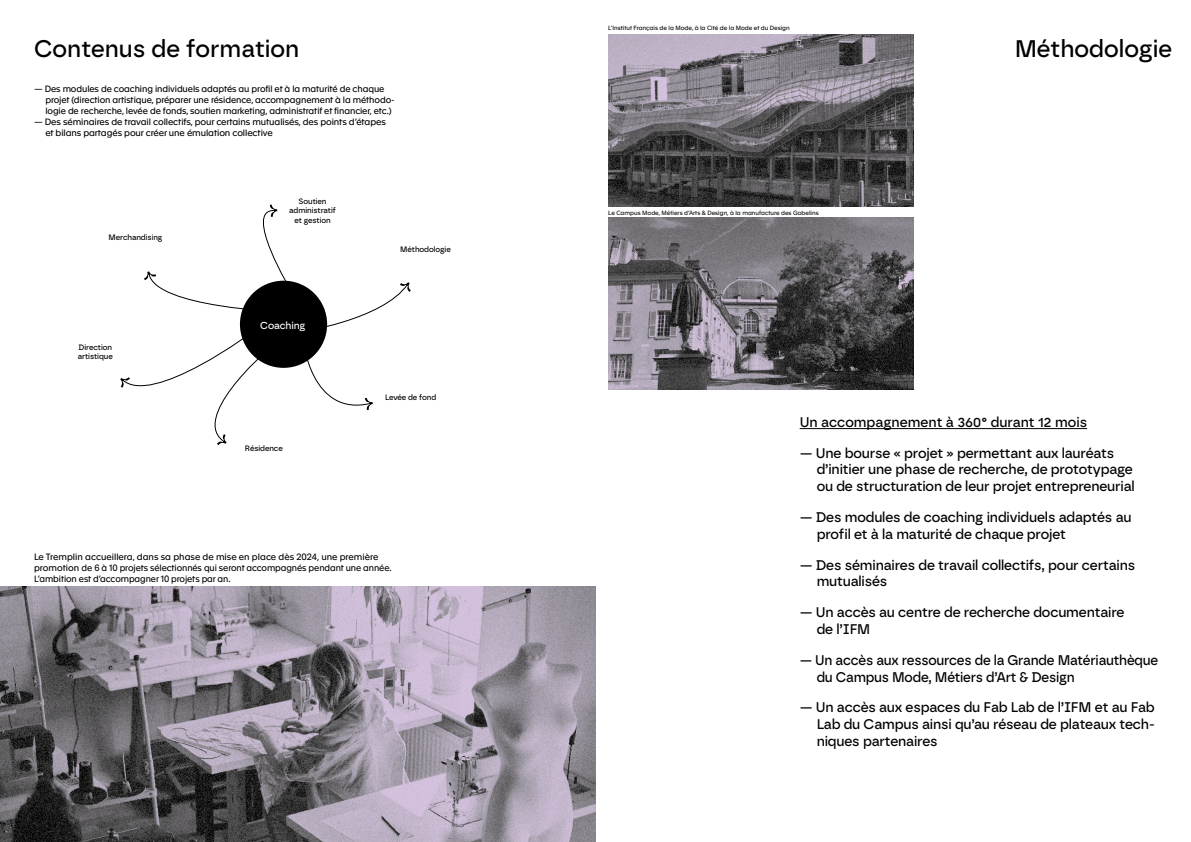
<style>
.page{position:relative;width:1191px;height:842px;background:#fff}
.page>*{position:absolute;margin:0;border:0;box-sizing:border-box;transform-origin:0 0}
.t1{font:500 24px "Borna";color:#000}
.t2{font:500 14px/16.8px "Borna";letter-spacing:-.01em;color:#000}
.t3{font:500 10.1px "Borna";letter-spacing:-.01em;color:#fff}
.t4{font:9px/10.8px "Apax";letter-spacing:-.01em;color:#000}
.t5{font:500 7.8px/9.4px "Borna";letter-spacing:-.01em;color:#000;text-align:center}
.t6{font:6px "Apax";color:#000}
</style>
<div class="page">
<img style="left:0;top:587px;width:595px;height:255px">
<svg style="left:120px;top:205px;width:291px;height:240px"></svg>
<hr style="left:799px;top:428px;width:288px;height:1px;background:#000">
<img style="left:608px;top:34px;width:305px;height:172px">
<img style="left:608px;top:217px;width:305px;height:173px">
<h1 class="t1" style="left:34px;top:34px;width:267px">Contenus de formation</h1>
<p class="t4" style="left:45px;top:83px;width:351px;text-indent:-11px">— Des modules de coaching individuels adaptés au profil et à la maturité de chaque projet (direction artistique, préparer une résidence, accompagnement à la méthodo&shy;logie de recherche, levée de fonds, soutien marketing, administratif et financier, etc.)</p>
<p class="t4" style="left:45px;top:116px;width:342px;text-indent:-11px">— Des séminaires de travail collectifs, pour certains mutualisés, des points d’étapes et bilans partagés pour créer une émulation collective</p>
<p class="t5" style="left:109px;top:232px;width:55px">Merchandising</p>
<p class="t5" style="left:78px;top:342px;width:36px;text-align:left">Direction artistique</p>
<p class="t5" style="left:289px;top:196px;width:48px">Soutien administratif et gestion</p>
<p class="t3" style="left:260px;top:319px;width:47px">Coaching</p>
<p class="t5" style="left:245px;top:443px;width:39px">Résidence</p>
<p class="t5" style="left:400px;top:245px;width:52px">Méthodologie</p>
<p class="t5" style="left:385px;top:392px;width:53px">Levée de fond</p>
<p class="t4" style="left:34px;top:551px;width:359px">Le Tremplin accueillera, dans sa phase de mise en place dès 2024, une première promotion de 6 à 10 projets sélectionnés qui seront accompagnés pendant une année.<br>L’ambition est d’accompagner 10 projets par an.</p>
<p class="t6" style="left:608px;top:24px;width:183px">L’Institut Français de la Mode, à la Cité de la Mode et du Design</p>
<p class="t6" style="left:608px;top:208px;width:212px">Le Campus Mode, Métiers d’Arts &amp; Design, à la manufacture des Gobelins</p>
<h1 class="t1" style="left:1014px;top:34px;width:159px">Méthodologie</h1>
<h2 class="t2" style="left:799px;top:413px;width:289px">Un accompagnement à 360° durant 12 mois</h2>
<h2 class="t2" style="left:816px;top:444px;width:319px;text-indent:-17px">— Une bourse « projet » permettant aux lauréats d’initier une phase de recherche, de prototypage ou de structuration de leur projet entrepreneurial</h2>
<h2 class="t2" style="left:816px;top:509px;width:316px;text-indent:-17px">— Des modules de coaching individuels adaptés au profil et à la maturité de chaque projet</h2>
<h2 class="t2" style="left:816px;top:556px;width:320px;text-indent:-17px">— Des séminaires de travail collectifs, pour certains mutualisés</h2>
<h2 class="t2" style="left:816px;top:604px;width:309px;text-indent:-17px">— Un accès au centre de recherche documentaire de l’IFM</h2>
<h2 class="t2" style="left:816px;top:651px;width:343px;text-indent:-17px">— Un accès aux ressources de la Grande Matériauthèque du Campus Mode, Métiers d’Art &amp; Design</h2>
<h2 class="t2" style="left:816px;top:699px;width:340px;text-align:justify;text-indent:-17px">— Un accès aux espaces du Fab Lab de l’IFM et au Fab Lab du Campus ainsi qu’au réseau de plateaux tech&shy;niques partenaires</h2>
</div>
